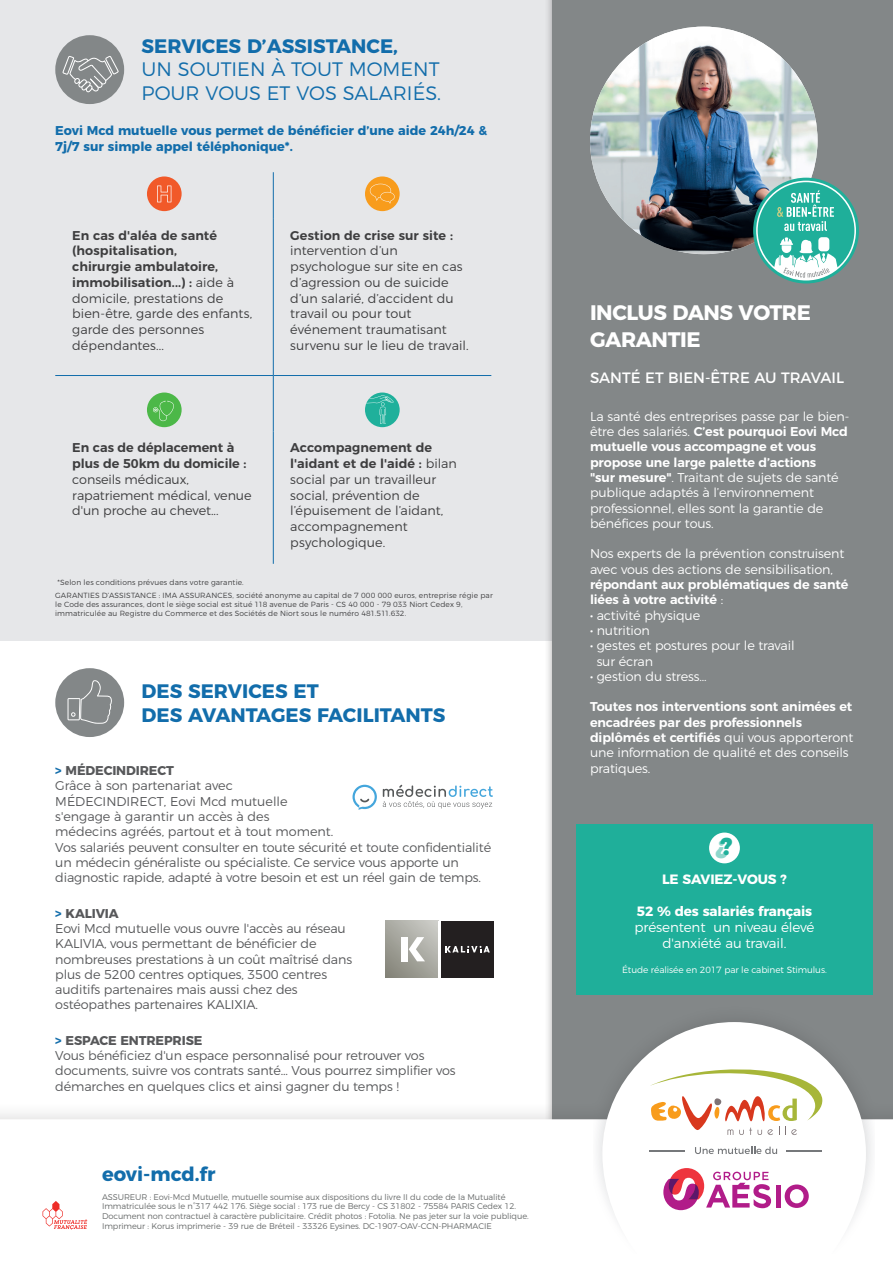
<style>
.page{position:relative;width:893px;height:1263px;background:#fff}
.page>*{position:absolute;margin:0;border:0;box-sizing:border-box;transform-origin:0 0}
.t1{font:900 24.45px "Montserrat";color:#1faf9a}
.t2{font:900 24.45px "Montserrat";color:#1fb09b}
.t3{font:700 21px/26.7px "Montserrat";letter-spacing:-.02em;color:#fff}
.t4{font:700 19.5px/23.4px "Montserrat";color:#126dab}
.t5{font:300 19.5px/23.4px "Montserrat";color:#126dab}
.t6{font:15px "Montserrat";color:#fff}
.t7{font:300 13.5px/16.2px "Montserrat";letter-spacing:-.01em;color:#fff;text-align:center}
.t8{font:700 13.5px "Montserrat";letter-spacing:-.01em;color:#fff}
.t9{font:300 12.75px/15.3px "Montserrat";letter-spacing:-.01em;color:#57585a}
.t10{font:300 12.75px/15.8px "Montserrat";color:#3e3e3f}
.t11{font:300 12.75px/15.3px "Montserrat";letter-spacing:-.01em;color:#fff}
.t12{font:600 12.75px/15.3px "Montserrat";letter-spacing:-.01em;color:#fff}
.t13{font:700 12.75px/15.3px "Montserrat";color:#126dab}
.t14{font:600 12.75px/15.8px "Montserrat";color:#3e3e3f}
.t15{font:700 12.75px "Montserrat";letter-spacing:-.01em;color:#57585a}
.t16{font:300 9px "Montserrat";letter-spacing:-.01em;color:#fff}
.t17{font:300 8.25px/9.8px "Montserrat";letter-spacing:-.01em;color:#666969}
.t18{font:300 7.5px/13.2px "Montserrat";letter-spacing:.015em;color:#3e3e3f}
.s1{font-weight:600}
.s2{font-weight:300}
.s3{font-weight:700}
.s4{color:#126dab}
.s5{font-weight:700;color:#126dab}
</style>
<div class="page">
<div style="left:0;top:0;width:893px;height:640px;background:#e6e7e9"></div>
<hr style="left:273px;top:172px;width:1px;height:47px;background:#126dab">
<hr style="left:273px;top:219px;width:1px;height:156px;background:#126dab">
<hr style="left:273px;top:376px;width:1px;height:55px;background:#126dab">
<hr style="left:273px;top:431px;width:1px;height:133px;background:#126dab">
<hr style="left:55px;top:375px;width:218px;height:1px;background:#126dab">
<hr style="left:273px;top:375px;width:218px;height:1px;background:#126dab">
<div style="left:147px;top:176px;width:35px;height:35px;background:#f15929;border-radius:50%"></div>
<svg style="left:157px;top:186px;width:14px;height:16px"></svg>
<div style="left:365px;top:176px;width:35px;height:35px;background:#f89c1c;border-radius:50%"></div>
<svg style="left:370px;top:184px;width:25px;height:20px"></svg>
<div style="left:147px;top:392px;width:35px;height:35px;background:#4cb848;border-radius:50%"></div>
<svg style="left:153px;top:400px;width:21px;height:21px"></svg>
<svg style="left:365px;top:392px;width:35px;height:35px"></svg>
<svg style="left:366px;top:395px;width:28px;height:29px"></svg>
<div style="left:544px;top:0;width:349px;height:1146px;background:#231f20;opacity:.4"></div>
<div style="left:552px;top:0;width:341px;height:1137px;background:#838788"></div>
<div style="left:55px;top:668px;width:69px;height:69px;background:#838788;border-radius:50%"></div>
<svg style="left:68px;top:680px;width:44px;height:44px"></svg>
<svg style="left:383px;top:785px;width:110px;height:23px"></svg>
<svg style="left:352px;top:785px;width:25px;height:25px"></svg>
<svg style="left:386px;top:921px;width:52px;height:56px;background:#a9a9a1"></svg>
<div style="left:441px;top:921px;width:53px;height:56px;background:#231f20"></div>
<div style="left:402px;top:937px;width:6px;height:24px;background:#fff"></div>
<svg style="left:409px;top:937px;width:16px;height:24px"></svg>
<svg style="left:445px;top:946px;width:45px;height:6px"></svg>
<div style="left:576px;top:824px;width:297px;height:171px;background:#1faf9a"></div>
<div style="left:709px;top:832px;width:31px;height:31px;background:#fff;border-radius:50%"></div>
<div style="left:55px;top:35px;width:69px;height:69px;background:#838788;border-radius:50%"></div>
<svg style="left:62px;top:56px;width:57px;height:36px"></svg>
<div style="left:0;top:1003px;width:893px;height:260px;background:#231f20;opacity:.2"></div>
<svg style="left:0;top:1022px;width:893px;height:241px"></svg>
<svg style="left:593px;top:1066px;width:281px;height:187px"></svg>
<svg style="left:43px;top:1201px;width:44px;height:29px"></svg>
<img style="left:590px;top:27px;width:227px;height:227px;border-radius:114px">
<svg style="left:753px;top:178px;width:106px;height:105px"></svg>
<svg style="left:756px;top:181px;width:100px;height:99px;background:#66bcb0"></svg>
<h3 class="t4" style="left:142px;top:33px;width:258px">SERVICES D’ASSISTANCE,</h3>
<h3 class="t5" style="left:142px;top:56px;width:301px">UN SOUTIEN À TOUT MOMENT<br>POUR VOUS ET VOS SALARIÉS.</h3>
<p class="t13" style="left:55px;top:122px;width:433px">Eovi Mcd mutuelle vous permet de bénéficier d’une aide 24h/24 &amp;<br>7j/7 sur simple appel téléphonique*.</p>
<p class="t10" style="left:72px;top:226px;width:182px"><span class="s1">En cas d'aléa de santé (hospitalisation,<br>chirurgie ambulatoire, immobilisation...) :</span> aide à domicile, prestations de bien-être, garde des enfants, garde des personnes dépendantes...</p>
<p class="t14" style="left:290px;top:226px;width:164px">Gestion de crise sur site :</p>
<p class="t10" style="left:290px;top:242px;width:180px">intervention d’un psychologue sur site en cas d’agression ou de suicide d’un salarié, d’accident du travail ou pour tout événement traumatisant survenu sur le lieu de travail.</p>
<p class="t14" style="left:72px;top:439px;width:176px">En cas de déplacement à plus de 50km du domicile :</p>
<p class="t10" style="left:72px;top:470px;width:181px">conseils médicaux, rapatriement médical, venue d'un proche au chevet...</p>
<p class="t10" style="left:290px;top:439px;width:168px"><span class="s1">Accompagnement de l'aidant et de l'aidé :</span> bilan social par un travailleur social, prévention de l’épuisement de l’aidant, accompagnement psychologique.</p>
<p class="t18" style="left:55px;top:575px;width:439px;text-indent:2px">*Selon les conditions prévues dans votre garantie.<br>GARANTIES D’ASSISTANCE : IMA ASSURANCES, société anonyme au capital de 7 000 000 euros, entreprise régie par</p>
<p class="t18" style="left:55px;top:599px;width:409px;line-height:9px">le Code des assurances, dont le siège social est situé 118 avenue de Paris - CS 40 000 - 79 033 Niort Cedex 9, immatriculée au Registre du Commerce et des Sociétés de Niort sous le numéro 481.511.632.</p>
<h3 class="t4" style="left:142px;top:678px;width:305px">DES SERVICES ET<br>DES AVANTAGES FACILITANTS</h3>
<h2 class="t3" style="left:590px;top:297px;width:222px">INCLUS DANS VOTRE<br>GARANTIE</h2>
<p class="t6" style="left:590px;top:365px;width:256px">SANTÉ ET BIEN-ÊTRE AU TRAVAIL</p>
<p class="t11" style="left:590px;top:407px;width:261px">La santé des entreprises passe par le bien&shy;être des salariés. <span class="s1">C’est pourquoi Eovi Mcd mutuelle vous accompagne et vous propose une large palette d’actions<br>"sur mesure"</span>. Traitant de sujets de santé publique adaptés à l’environnement professionnel, elles sont la garantie de bénéfices pour tous.</p>
<p class="t11" style="left:590px;top:545px;width:256px">Nos experts de la prévention construisent avec vous des actions de sensibilisation,</p>
<p class="t12" style="left:590px;top:576px;width:260px">répondant aux problématiques de santé</p>
<p class="t12" style="left:590px;top:591px;width:135px">liées à votre activité <span class="s2">:</span></p>
<p class="t11" style="left:590px;top:606px;width:112px"><span class="s3">·</span> activité physique</p>
<p class="t11" style="left:590px;top:622px;width:61px"><span class="s3">·</span> nutrition</p>
<p class="t11" style="left:590px;top:637px;width:206px"><span class="s3">·</span> gestes et postures pour le travail</p>
<p class="t11" style="left:597px;top:652px;width:58px">sur écran</p>
<p class="t11" style="left:590px;top:668px;width:118px"><span class="s3">·</span> gestion du stress…</p>
<p class="t12" style="left:590px;top:698px;width:265px">Toutes nos interventions sont animées et encadrées par des professionnels diplômés et certifiés <span class="s2">qui vous apporteront une information de qualité et des conseils</span></p>
<p class="t15" style="left:55px;top:760px;width:120px"><span class="s4">&gt;</span> MÉDECINDIRECT</p>
<p class="t11" style="left:590px;top:759px;width:62px">pratiques.</p>
<p class="t9" style="left:55px;top:777px;width:437px">Grâce à son partenariat avec<br>MÉDECINDIRECT, Eovi Mcd mutuelle<br>s'engage à garantir un accès à des<br>médecins agréés, partout et à tout moment.<br>Vos salariés peuvent consulter en toute sécurité et toute confidentialité un médecin généraliste ou spécialiste. Ce service vous apporte un diagnostic rapide, adapté à votre besoin et est un réel gain de temps.</p>
<p class="t9" style="left:55px;top:904px;width:298px"><span class="s5">&gt;</span> <span class="s3">KALIVIA<br></span>Eovi Mcd mutuelle vous ouvre l'accès au réseau KALIVIA, vous permettant de bénéficier de nombreuses prestations à un coût maîtrisé dans plus de 5200 centres optiques, 3500 centres auditifs partenaires mais aussi chez des ostéopathes partenaires KALIXIA.</p>
<p class="t9" style="left:55px;top:1031px;width:402px"><span class="s5">&gt;</span> <span class="s3">ESPACE ENTREPRISE<br></span>Vous bénéficiez d'un espace personnalisé pour retrouver vos documents, suivre vos contrats santé... Vous pourrez simplifier vos démarches en quelques clics et ainsi gagner du temps !</p>
<h1 class="t2" style="left:720px;top:826px;width:14px">?</h1>
<h1 class="t1" style="left:728px;top:870px;width:14px;rotate:-180deg">?</h1>
<p class="t8" style="left:662px;top:868px;width:126px">LE SAVIEZ-VOUS ?</p>
<p class="t8" style="left:637px;top:900px;width:177px">52 % des salariés français</p>
<p class="t7" style="left:635px;top:918px;width:181px">présentent un niveau élevé d'anxiété au travail.</p>
<p class="t16" style="left:622px;top:963px;width:206px">Étude réalisée en 2017 par le cabinet Stimulus.</p>
<h3 class="t4" style="left:102px;top:1161px;width:115px">eovi-mcd.fr</h3>
<p class="t17" style="left:102px;top:1191px;width:428px">ASSUREUR : Eovi-Mcd Mutuelle, mutuelle soumise aux dispositions du livre II du code de la Mutualité Immatriculée sous le n°317 442 176. Siège social : 173 rue de Bercy - CS 31802 - 75584 PARIS Cedex 12.<br>Document non contractuel à caractère publicitaire. Crédit photos : Fotolia. Ne pas jeter sur la voie publique.<br>Imprimeur : Korus imprimerie - 39 rue de Bréteil - 33326 Eysines. DC-1907-OAV-CCN-PHARMACIE</p>
</div>
